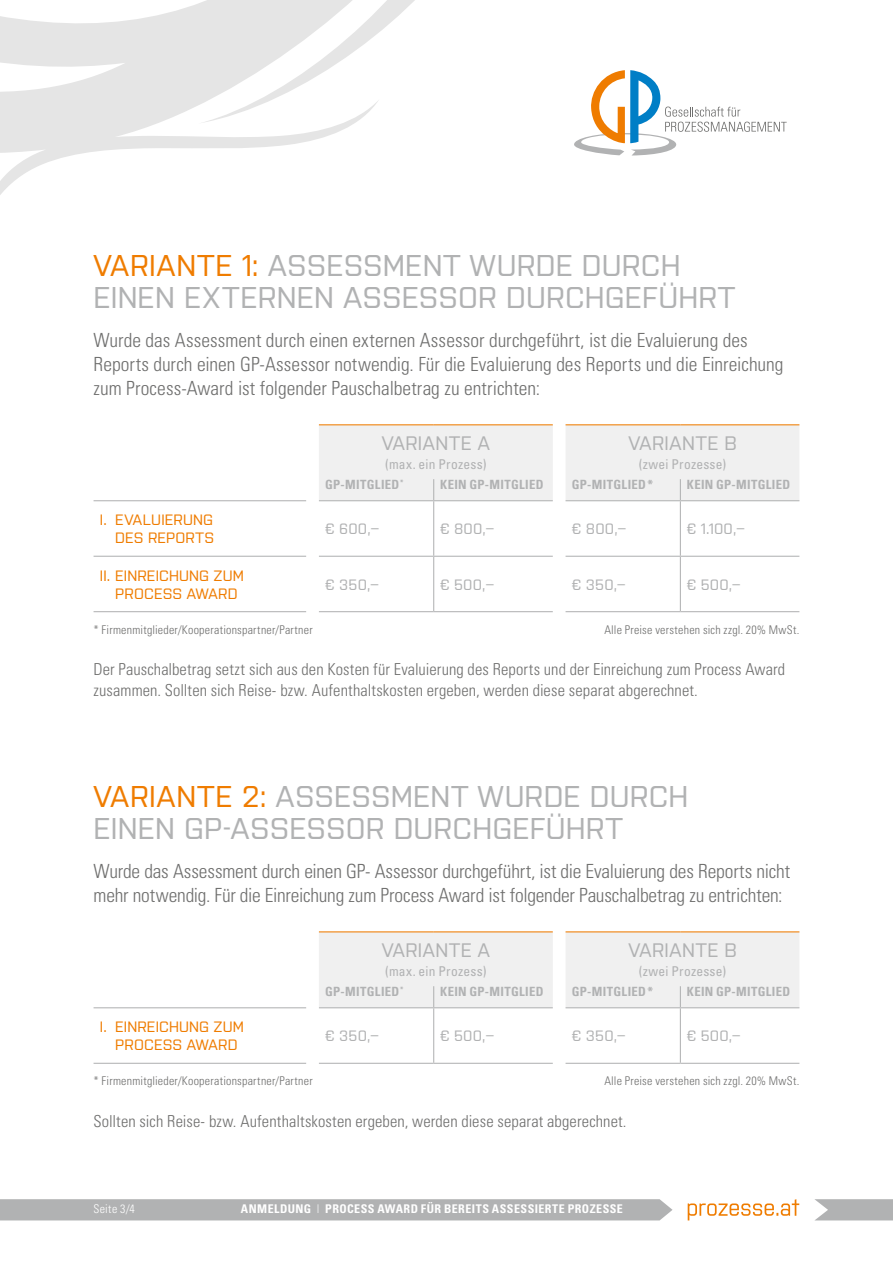
<style>
.page{position:relative;width:893px;height:1263px;background:#fff}
.page>*{position:absolute;margin:0;border:0;box-sizing:border-box;transform-origin:0 0}
.t1{font:500 30px/31.5px "Purista";letter-spacing:.005em;color:#b1b2b3}
.t2{font:300 condensed 19.5px/24px "Univers";letter-spacing:-.005em;color:#6f6f6e}
.t3{font:500 19.5px "Purista";letter-spacing:.035em;color:#b1b2b3}
.t4{font:300 condensed 16.5px/20.2px "Univers";letter-spacing:.005em;color:#6f6f6e}
.t5{font:500 15px/18px "Purista";letter-spacing:.01em;color:#ef7c00}
.t6{font:500 15px "Purista";letter-spacing:.01em;color:#b1b2b3}
.t7{font:condensed 13.5px "Univers";letter-spacing:.015em;color:#b1b2b3}
.t8{font:700 condensed 12.75px "Univers";letter-spacing:.025em;color:#b1b2b3}
.t9{font:300 condensed 12px "Univers";letter-spacing:.02em;color:#6f6f6e}
.t10{font:700 condensed 12px "Univers";letter-spacing:.04em;color:#fff}
.t11{font:300 condensed 12px "Univers";letter-spacing:.025em;color:#fff}
.s1{color:#ef7c00}
.s2{font-weight:300}
</style>
<div class="page">
<svg style="left:574px;top:70px;width:213px;height:86px"></svg>
<svg style="left:814px;top:1199px;width:79px;height:21px"></svg>
<div style="left:0;top:1199px;width:672px;height:21px;background:#b1b2b3"></div>
<svg style="left:688px;top:1199px;width:111px;height:21px"></svg>
<svg style="left:0;top:0;width:415px;height:195px"></svg>
<hr style="left:319px;top:556px;width:115px;height:1px;background:#b1b2b3">
<hr style="left:434px;top:556px;width:119px;height:1px;background:#b1b2b3">
<hr style="left:566px;top:556px;width:114px;height:1px;background:#b1b2b3">
<hr style="left:680px;top:556px;width:119px;height:1px;background:#b1b2b3">
<hr style="left:319px;top:611px;width:115px;height:1px;background:#b1b2b3">
<hr style="left:434px;top:611px;width:119px;height:1px;background:#b1b2b3">
<hr style="left:566px;top:611px;width:114px;height:1px;background:#b1b2b3">
<hr style="left:680px;top:611px;width:119px;height:1px;background:#b1b2b3">
<hr style="left:319px;top:424px;width:115px;height:1px;background:#ef7c00">
<hr style="left:434px;top:424px;width:119px;height:1px;background:#ef7c00">
<hr style="left:566px;top:424px;width:114px;height:1px;background:#ef7c00">
<hr style="left:680px;top:424px;width:119px;height:1px;background:#ef7c00">
<hr style="left:433px;top:501px;width:1px;height:55px;background:#b1b2b3">
<hr style="left:433px;top:557px;width:1px;height:54px;background:#b1b2b3">
<div style="left:319px;top:425px;width:480px;height:76px;background:#f0f0f0"></div>
<hr style="left:680px;top:501px;width:1px;height:55px;background:#b1b2b3">
<hr style="left:680px;top:557px;width:1px;height:54px;background:#b1b2b3">
<hr style="left:94px;top:500px;width:212px;height:1px;background:#b1b2b3">
<hr style="left:94px;top:556px;width:212px;height:1px;background:#b1b2b3">
<hr style="left:94px;top:611px;width:212px;height:1px;background:#b1b2b3">
<hr style="left:319px;top:1063px;width:115px;height:1px;background:#b1b2b3">
<hr style="left:434px;top:1063px;width:119px;height:1px;background:#b1b2b3">
<hr style="left:566px;top:1063px;width:114px;height:1px;background:#b1b2b3">
<hr style="left:680px;top:1063px;width:119px;height:1px;background:#b1b2b3">
<hr style="left:319px;top:931px;width:115px;height:1px;background:#ef7c00">
<hr style="left:434px;top:931px;width:119px;height:1px;background:#ef7c00">
<hr style="left:566px;top:931px;width:114px;height:1px;background:#ef7c00">
<hr style="left:680px;top:931px;width:119px;height:1px;background:#ef7c00">
<hr style="left:433px;top:1008px;width:1px;height:55px;background:#b1b2b3">
<div style="left:319px;top:932px;width:480px;height:76px;background:#f0f0f0"></div>
<hr style="left:680px;top:1008px;width:1px;height:55px;background:#b1b2b3">
<hr style="left:94px;top:1007px;width:212px;height:1px;background:#b1b2b3">
<hr style="left:94px;top:1063px;width:212px;height:1px;background:#b1b2b3">
<h1 class="t1" style="left:94px;top:247px;width:643px"><span class="s1">VARIANTE 1:</span> ASSESSMENT WURDE DURCH<br>EINEN EXTERNEN ASSESSOR DURCHGEFÜHRT</h1>
<p class="t2" style="left:94px;top:327px;width:691px">Wurde das Assessment durch einen externen Assessor durchgeführt, ist die Evaluierung des<br>Reports durch einen GP-Assessor notwendig. Für die Evaluierung des Reports und die Einreichung zum Process-Award ist folgender Pauschalbetrag zu entrichten:</p>
<p class="t3" style="left:382px;top:429px;width:109px">VARIANTE A</p>
<p class="t7" style="left:385px;top:455px;width:103px">(max. ein Prozess)</p>
<p class="t3" style="left:628px;top:429px;width:109px">VARIANTE B</p>
<p class="t7" style="left:639px;top:455px;width:89px">(zwei Prozesse)</p>
<p class="t8" style="left:325px;top:477px;width:80px">GP-MITGLIED<sup>*</sup></p>
<p class="t8" style="left:440px;top:477px;width:105px">KEIN GP-MITGLIED</p>
<p class="t8" style="left:572px;top:477px;width:83px">GP-MITGLIED*</p>
<p class="t8" style="left:687px;top:477px;width:105px">KEIN GP-MITGLIED</p>
<p class="t5" style="left:100px;top:509px;width:116px;text-align:right">I. EVALUIERUNG<br>DES REPORTS</p>
<p class="t6" style="left:325px;top:518px;width:55px">€ 600,–</p>
<p class="t6" style="left:440px;top:518px;width:55px">€ 800,–</p>
<p class="t6" style="left:572px;top:518px;width:55px">€ 800,–</p>
<p class="t6" style="left:687px;top:518px;width:59px">€ 1.100,–</p>
<p class="t5" style="left:115px;top:565px;width:130px;text-indent:-15px">II. EINREICHUNG ZUM<br>PROCESS AWARD</p>
<p class="t6" style="left:325px;top:573px;width:55px">€ 350,–</p>
<p class="t6" style="left:440px;top:573px;width:55px">€ 500,–</p>
<p class="t6" style="left:572px;top:573px;width:55px">€ 350,–</p>
<p class="t6" style="left:687px;top:573px;width:55px">€ 500,–</p>
<p class="t9" style="left:94px;top:622px;width:221px">* Firmenmitglieder/Kooperationspartner/Partner</p>
<p class="t9" style="left:604px;top:622px;width:197px">Alle Preise verstehen sich zzgl. 20% MwSt.</p>
<p class="t4" style="left:94px;top:659px;width:693px">Der Pauschalbetrag setzt sich aus den Kosten für Evaluierung des Reports und der Einreichung zum Process Award zusammen. Sollten sich Reise- bzw. Aufenthaltskosten ergeben, werden diese separat abgerechnet.</p>
<h1 class="t1" style="left:94px;top:778px;width:596px"><span class="s1">VARIANTE 2:</span> ASSESSMENT WURDE DURCH<br>EINEN GP-ASSESSOR DURCHGEFÜHRT</h1>
<p class="t2" style="left:94px;top:858px;width:698px">Wurde das Assessment durch einen GP- Assessor durchgeführt, ist die Evaluierung des Reports nicht mehr notwendig. Für die Einreichung zum Process Award ist folgender Pauschalbetrag zu entrichten:</p>
<p class="t3" style="left:382px;top:936px;width:109px">VARIANTE A</p>
<p class="t7" style="left:385px;top:962px;width:103px">(max. ein Prozess)</p>
<p class="t3" style="left:628px;top:936px;width:109px">VARIANTE B</p>
<p class="t7" style="left:639px;top:962px;width:89px">(zwei Prozesse)</p>
<p class="t8" style="left:325px;top:984px;width:80px">GP-MITGLIED<sup>*</sup></p>
<p class="t8" style="left:440px;top:984px;width:105px">KEIN GP-MITGLIED</p>
<p class="t8" style="left:572px;top:984px;width:83px">GP-MITGLIED*</p>
<p class="t8" style="left:687px;top:984px;width:105px">KEIN GP-MITGLIED</p>
<p class="t5" style="left:115px;top:1016px;width:130px;text-indent:-15px">I. EINREICHUNG ZUM<br>PROCESS AWARD</p>
<p class="t6" style="left:325px;top:1025px;width:55px">€ 350,–</p>
<p class="t6" style="left:440px;top:1025px;width:55px">€ 500,–</p>
<p class="t6" style="left:572px;top:1025px;width:55px">€ 350,–</p>
<p class="t6" style="left:687px;top:1025px;width:55px">€ 500,–</p>
<p class="t9" style="left:94px;top:1074px;width:221px">* Firmenmitglieder/Kooperationspartner/Partner</p>
<p class="t9" style="left:604px;top:1073px;width:197px">Alle Preise verstehen sich zzgl. 20% MwSt.</p>
<p class="t4" style="left:94px;top:1111px;width:534px">Sollten sich Reise- bzw. Aufenthaltskosten ergeben, werden diese separat abgerechnet.</p>
<p class="t11" style="left:94px;top:1202px;width:43px">Seite 3/4</p>
<p class="t10" style="left:241px;top:1202px;width:384px">ANMELDUNG <span class="s2">|</span> PROCESS AWARD FÜR BEREITS ASSESSIERTE PROZESSE</p>
</div>
